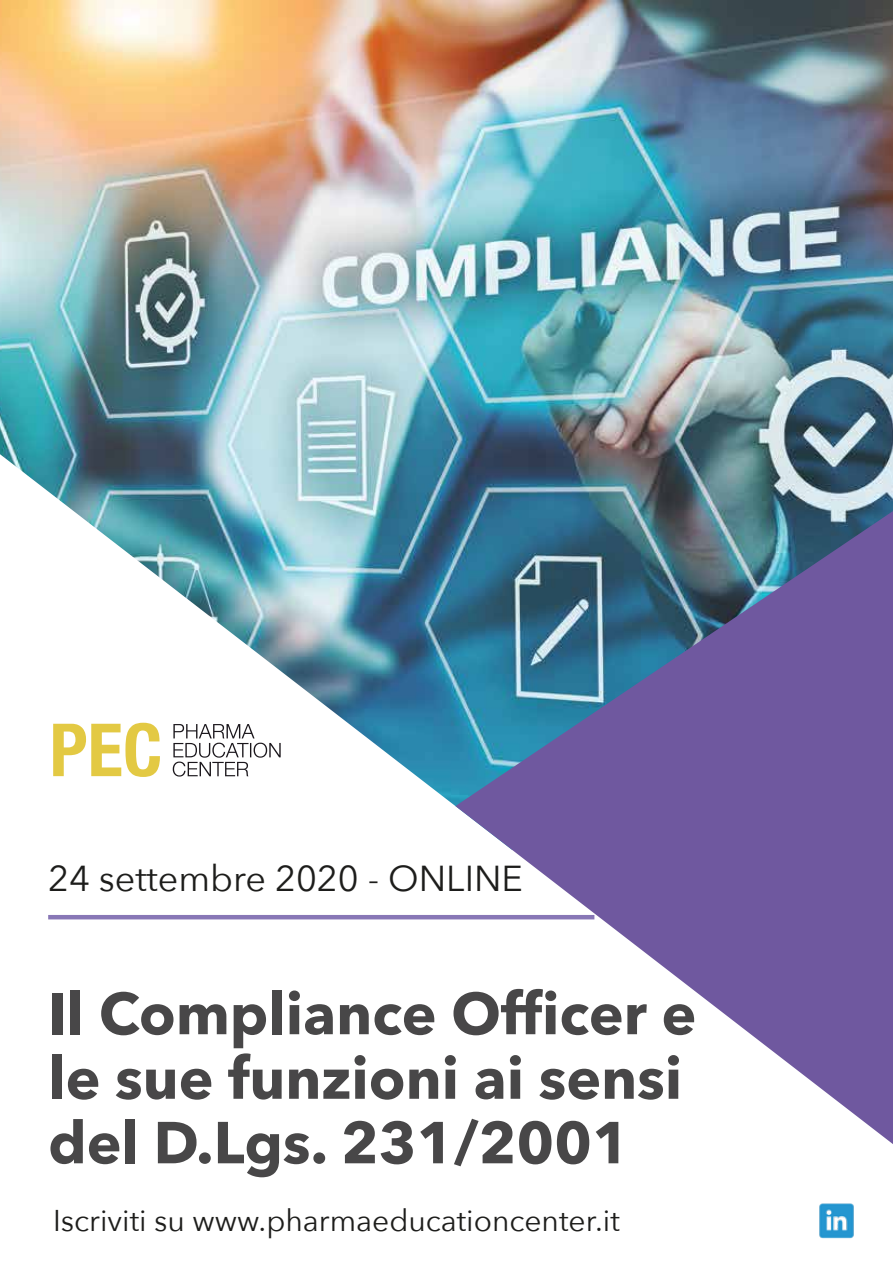
<style>
.page{position:relative;width:893px;height:1263px;background:#fff}
.page>*{position:absolute;margin:0;border:0;box-sizing:border-box;transform-origin:0 0}
.t1{font:700 58.5px/64.5px "Avenir Next";color:#484748}
.t2{font:36px "Avenir Next";color:#1d1d1b}
.t3{font:30px "Avenir Next";color:#1d1d1b}
</style>
<div class="page">
<img style="left:0;top:0;width:893px;height:454px">
<img style="left:0;top:454px;width:893px;height:466px">
<svg style="left:455px;top:511px;width:438px;height:633px;fill:#6f589f"></svg>
<hr style="left:48px;top:915px;width:546px;height:4px;background:#8877b6">
<svg style="left:53px;top:723px;width:107px;height:54px"></svg>
<svg style="left:173px;top:724px;width:108px;height:52px"></svg>
<img style="left:819px;top:1203px;width:35px;height:36px">
<p class="t2" style="left:48px;top:848px;width:476px">24 settembre 2020 - ONLINE</p>
<p class="t1" style="left:48px;top:980px;width:650px">Il Compliance Officer e le sue funzioni ai sensi del D.Lgs. 231/2001</p>
<p class="t3" style="left:53px;top:1195px;width:568px">Iscriviti su www.pharmaeducationcenter.it</p>
</div>
